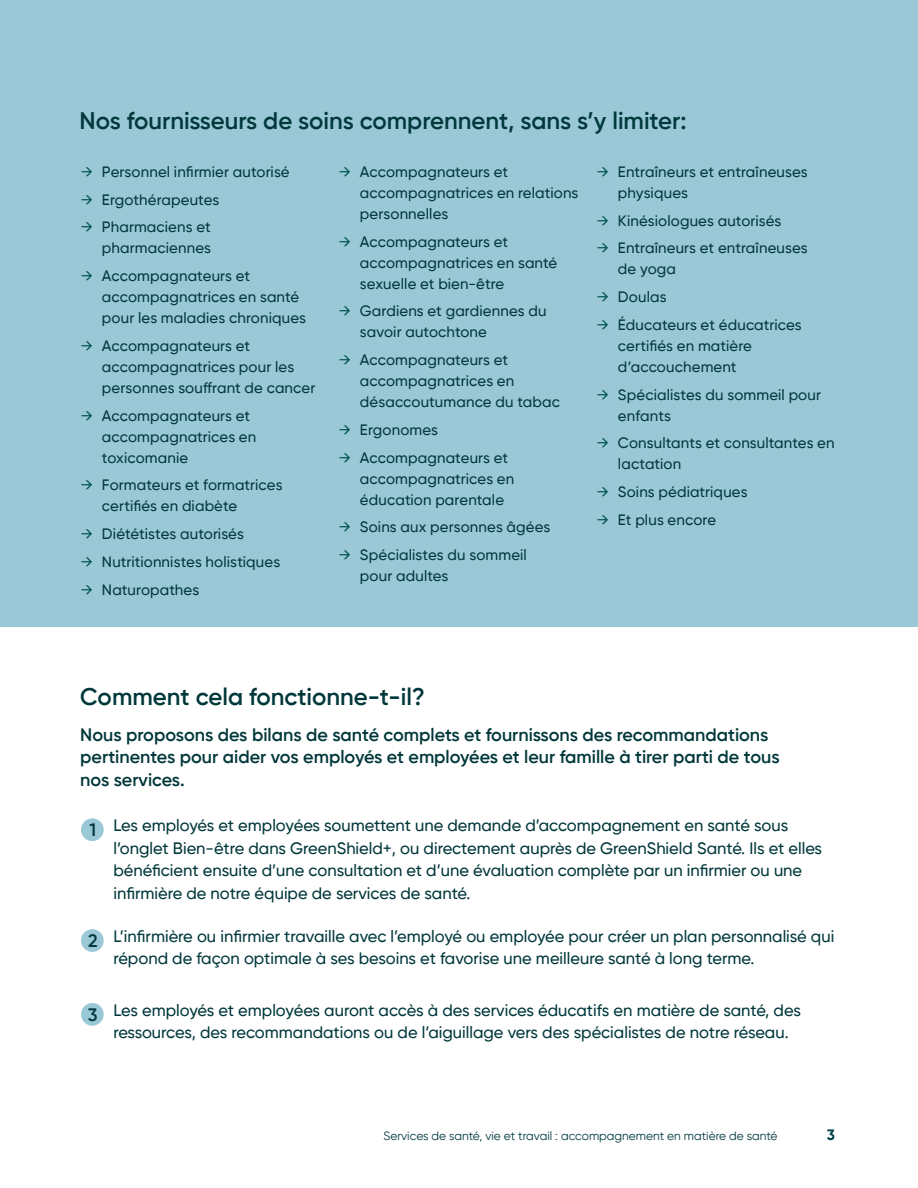
<style>
.page{position:relative;width:918px;height:1188px;background:#fff}
.page>*{position:absolute;margin:0;border:0;box-sizing:border-box;transform-origin:0 0}
.t1{font:600 24px "Gilroy";color:#00383c}
.t2{font:600 24px "Gilroy";color:#00373a}
.t3{font:600 18px/22.5px "Gilroy";color:#00373a}
.t4{font:600 18px "Gilroy";color:#00383c}
.t5{font:500 16.5px/22.5px "Gilroy";color:#00383c}
.t6{font:500 16.5px/22.5px "Gilroy";color:#00373a}
.t7{font:500 15px/21px "Gilroy";letter-spacing:.01em;color:#00383c}
.t8{font:700 15px "Gilroy";color:#004347}
.t9{font:12px "Gilroy";color:#00383c}
.s1{color:#00534f}
</style>
<div class="page">
<div style="left:0;top:0;width:918px;height:626px;background:#9bc8d7"></div>
<div style="left:81px;top:1003px;width:23px;height:23px;background:#9bc8d7;border-radius:50%"></div>
<div style="left:81px;top:929px;width:23px;height:23px;background:#9bc8d7;border-radius:50%"></div>
<div style="left:81px;top:818px;width:23px;height:23px;background:#9bc8d7;border-radius:50%"></div>
<h1 class="t1" style="left:79px;top:105px;width:609px">Nos fournisseurs de soins comprennent, sans s’y limiter:</h1>
<p class="t7" style="left:81px;top:161px;width:210px"><span class="s1">→</span> Personnel infirmier autorisé</p>
<p class="t7" style="left:81px;top:189px;width:140px"><span class="s1">→</span> Ergothérapeutes</p>
<p class="t7" style="left:81px;top:216px;width:132px;text-align:right"><span class="s1">→</span> Pharmaciens et pharmaciennes</p>
<p class="t7" style="left:102px;top:265px;width:206px;text-indent:-21px"><span class="s1">→</span> Accompagnateurs et accompagnatrices en santé pour les maladies chroniques</p>
<p class="t7" style="left:102px;top:335px;width:215px;text-indent:-21px"><span class="s1">→</span> Accompagnateurs et accompagnatrices pour les personnes souffrant de cancer</p>
<p class="t7" style="left:102px;top:405px;width:156px;text-indent:-21px"><span class="s1">→</span> Accompagnateurs et accompagnatrices en toxicomanie</p>
<p class="t7" style="left:102px;top:474px;width:182px;text-indent:-21px"><span class="s1">→</span> Formateurs et formatrices certifiés en diabète</p>
<p class="t7" style="left:81px;top:523px;width:164px"><span class="s1">→</span> Diététistes autorisés</p>
<p class="t7" style="left:81px;top:551px;width:201px"><span class="s1">→</span> Nutritionnistes holistiques</p>
<p class="t7" style="left:81px;top:579px;width:120px"><span class="s1">→</span> Naturopathes</p>
<p class="t7" style="left:360px;top:161px;width:220px;text-indent:-21px"><span class="s1">→</span> Accompagnateurs et accompagnatrices en relations personnelles</p>
<p class="t7" style="left:360px;top:231px;width:199px;text-indent:-21px"><span class="s1">→</span> Accompagnateurs et accompagnatrices en santé sexuelle et bien-être</p>
<p class="t7" style="left:360px;top:300px;width:188px;text-indent:-21px"><span class="s1">→</span> Gardiens et gardiennes du savoir autochtone</p>
<p class="t7" style="left:360px;top:349px;width:201px;text-indent:-21px"><span class="s1">→</span> Accompagnateurs et accompagnatrices en désaccoutumance du tabac</p>
<p class="t7" style="left:339px;top:419px;width:101px"><span class="s1">→</span> Ergonomes</p>
<p class="t7" style="left:360px;top:447px;width:156px;text-indent:-21px"><span class="s1">→</span> Accompagnateurs et accompagnatrices en éducation parentale</p>
<p class="t7" style="left:339px;top:516px;width:213px"><span class="s1">→</span> Soins aux personnes âgées</p>
<p class="t7" style="left:360px;top:544px;width:168px;text-indent:-21px"><span class="s1">→</span> Spécialistes du sommeil pour adultes</p>
<p class="t7" style="left:618px;top:161px;width:191px;text-indent:-21px"><span class="s1">→</span> Entraîneurs et entraîneuses physiques</p>
<p class="t7" style="left:597px;top:210px;width:186px"><span class="s1">→</span> Kinésiologues autorisés</p>
<p class="t7" style="left:618px;top:237px;width:191px;text-indent:-21px"><span class="s1">→</span> Entraîneurs et entraîneuses de yoga</p>
<p class="t7" style="left:597px;top:286px;width:71px"><span class="s1">→</span> Doulas</p>
<p class="t7" style="left:618px;top:314px;width:185px;text-indent:-21px"><span class="s1">→</span> Éducateurs et éducatrices certifiés en matière d’accouchement</p>
<p class="t7" style="left:618px;top:384px;width:205px;text-indent:-21px"><span class="s1">→</span> Spécialistes du sommeil pour enfants</p>
<p class="t7" style="left:618px;top:432px;width:218px;text-indent:-21px"><span class="s1">→</span> Consultants et consultantes en lactation</p>
<p class="t7" style="left:597px;top:481px;width:152px"><span class="s1">→</span> Soins pédiatriques</p>
<p class="t7" style="left:597px;top:509px;width:121px"><span class="s1">→</span> Et plus encore</p>
<h1 class="t2" style="left:80px;top:682px;width:346px">Comment cela fonctionne-t-il?</h1>
<p class="t3" style="left:80px;top:723px;width:701px">Nous proposons des bilans de santé complets et fournissons des recommandations pertinentes pour aider vos employés et employées et leur famille à tirer parti de tous nos services.</p>
<p class="t4" style="left:89px;top:819px;width:8px">1</p>
<p class="t6" style="left:113px;top:814px;width:710px">Les employés et employées soumettent une demande d’accompagnement en santé sous l’onglet Bien-être dans GreenShield+, ou directement auprès de GreenShield Santé. Ils et elles bénéficient ensuite d’une consultation et d’une évaluation complète par un infirmier ou une infirmière de notre équipe de services de santé.</p>
<p class="t4" style="left:88px;top:930px;width:11px">2</p>
<p class="t5" style="left:113px;top:925px;width:722px">L’infirmière ou infirmier travaille avec l’employé ou employée pour créer un plan personnalisé qui répond de façon optimale à ses besoins et favorise une meilleure santé à long terme.</p>
<p class="t4" style="left:88px;top:1003px;width:11px">3</p>
<p class="t5" style="left:113px;top:999px;width:689px">Les employés et employées auront accès à des services éducatifs en matière de santé, des ressources, des recommandations ou de l’aiguillage vers des spécialistes de notre réseau.</p>
<p class="t9" style="left:383px;top:1128px;width:396px">Services de santé, vie et travail : accompagnement en matière de santé</p>
<p class="t8" style="left:827px;top:1125px;width:10px">3</p>
</div>
